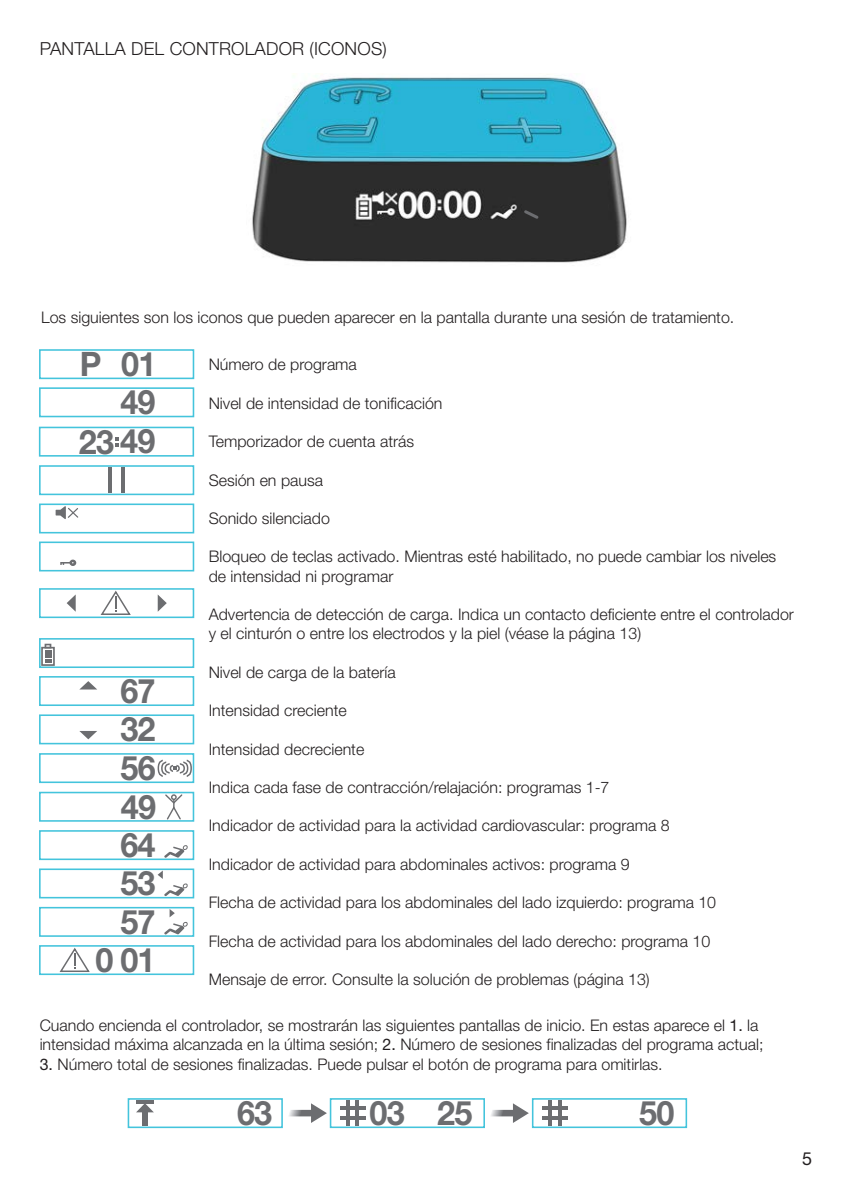
<style>
.page{position:relative;width:842px;height:1191px;background:#fff}
.page>*{position:absolute;margin:0;border:0;box-sizing:border-box;transform-origin:0 0}
.t1{font:700 33.8px/38.4px "Helvetica Neue";letter-spacing:-.025em;color:#6c6d70;text-align:right;scale:.96 1}
.t2{font:300 18px "Helvetica Neue";letter-spacing:.01em;color:#231f20}
.t3{font:18px "Helvetica Neue";color:#231f20}
.t4{font:300 16px/19.2px "Helvetica Neue";color:#231f20}
.s1{font-weight:400}
</style>
<div class="page">
<img style="left:252px;top:77px;width:375px;height:186px">
<svg style="left:522px;top:208px;width:19px;height:13px"></svg>
<div style="left:39px;top:349px;width:155px;height:30px;border:2px solid #44c4dc"></div>
<div style="left:39px;top:387px;width:155px;height:30px;border:2px solid #44c4dc"></div>
<div style="left:39px;top:427px;width:155px;height:29px;border:2px solid #44c4dc"></div>
<svg style="left:115px;top:437px;width:4px;height:9px"></svg>
<div style="left:39px;top:465px;width:155px;height:30px;border:2px solid #44c4dc"></div>
<hr style="left:108px;top:467px;width:4px;height:25px;background:#6c6d70">
<hr style="left:122px;top:467px;width:3px;height:25px;background:#6c6d70">
<div style="left:39px;top:541px;width:155px;height:30px;border:2px solid #44c4dc"></div>
<svg style="left:60px;top:559px;width:16px;height:7px"></svg>
<div style="left:39px;top:588px;width:155px;height:30px;border:2px solid #44c4dc"></div>
<svg style="left:67px;top:594px;width:9px;height:18px"></svg>
<svg style="left:158px;top:595px;width:9px;height:17px"></svg>
<svg style="left:99px;top:590px;width:33px;height:26px"></svg>
<div style="left:39px;top:638px;width:155px;height:30px;border:2px solid #44c4dc"></div>
<div style="left:41px;top:647px;width:14px;height:19px;border:2px solid #6c6d70"></div>
<svg style="left:45px;top:643px;width:6px;height:19px"></svg>
<div style="left:39px;top:676px;width:155px;height:30px;border:2px solid #44c4dc"></div>
<svg style="left:80px;top:681px;width:17px;height:8px"></svg>
<div style="left:39px;top:714px;width:155px;height:30px;border:2px solid #44c4dc"></div>
<svg style="left:79px;top:731px;width:18px;height:8px"></svg>
<div style="left:39px;top:791px;width:155px;height:30px;border:2px solid #44c4dc"></div>
<svg style="left:164px;top:793px;width:20px;height:27px"></svg>
<div style="left:39px;top:753px;width:155px;height:30px;border:2px solid #44c4dc"></div>
<svg style="left:157px;top:759px;width:36px;height:18px"></svg>
<div style="left:39px;top:830px;width:155px;height:30px;border:2px solid #44c4dc"></div>
<svg style="left:164px;top:845px;width:25px;height:13px"></svg>
<div style="left:39px;top:868px;width:155px;height:30px;border:2px solid #44c4dc"></div>
<svg style="left:158px;top:870px;width:31px;height:26px"></svg>
<div style="left:39px;top:907px;width:155px;height:30px;border:2px solid #44c4dc"></div>
<svg style="left:164px;top:909px;width:25px;height:25px"></svg>
<div style="left:39px;top:945px;width:155px;height:30px;border:2px solid #44c4dc"></div>
<svg style="left:58px;top:947px;width:33px;height:25px"></svg>
<div style="left:39px;top:503px;width:155px;height:30px;border:2px solid #44c4dc"></div>
<svg style="left:56px;top:506px;width:23px;height:13px"></svg>
<div style="left:128px;top:1098px;width:155px;height:30px;border:2px solid #44c4dc"></div>
<svg style="left:136px;top:1103px;width:18px;height:9px"></svg>
<hr style="left:136px;top:1100px;width:18px;height:3px;background:#6c6d70">
<div style="left:142px;top:1112px;width:5px;height:13px;background:#6c6d70"></div>
<div style="left:532px;top:1098px;width:155px;height:30px;border:2px solid #44c4dc"></div>
<hr style="left:548px;top:1100px;width:4px;height:25px;background:#6c6d70">
<hr style="left:558px;top:1100px;width:3px;height:25px;background:#6c6d70">
<hr style="left:542px;top:1116px;width:25px;height:3px;background:#6c6d70">
<hr style="left:542px;top:1106px;width:25px;height:4px;background:#6c6d70">
<svg style="left:289px;top:1103px;width:38px;height:20px"></svg>
<div style="left:330px;top:1098px;width:155px;height:30px;border:2px solid #44c4dc"></div>
<hr style="left:346px;top:1100px;width:4px;height:25px;background:#6c6d70">
<hr style="left:356px;top:1100px;width:3px;height:25px;background:#6c6d70">
<hr style="left:340px;top:1116px;width:25px;height:3px;background:#6c6d70">
<hr style="left:340px;top:1106px;width:25px;height:4px;background:#6c6d70">
<svg style="left:491px;top:1103px;width:38px;height:20px"></svg>
<p class="t2" style="left:40px;top:38px;width:349px">PANTALLA DEL CONTROLADOR (ICONOS)</p>
<p class="t4" style="left:41px;top:308px;width:695px">Los siguientes son los iconos que pueden aparecer en la pantalla durante una sesión de tratamiento.</p>
<h1 class="t1" style="left:79px;top:344px;width:82px">P 01<br>49<br>23 49</h1>
<h1 class="t1" style="left:120px;top:670px;width:38px;text-align:left">67<br>32</h1>
<h1 class="t1" style="left:120px;top:748px;width:38px">56</h1>
<h1 class="t1" style="left:121px;top:786px;width:38px">49</h1>
<h1 class="t1" style="left:95px;top:824px;width:64px">64<br>53<br>57<br>0 01</h1>
<p class="t4" style="left:209px;top:355px;width:150px">Número de programa</p>
<p class="t4" style="left:209px;top:393px;width:235px">Nivel de intensidad de tonificación</p>
<p class="t4" style="left:209px;top:431px;width:207px">Temporizador de cuenta atrás</p>
<p class="t4" style="left:209px;top:470px;width:116px">Sesión en pausa</p>
<p class="t4" style="left:209px;top:508px;width:123px">Sonido silenciado</p>
<p class="t4" style="left:209px;top:547px;width:569px">Bloqueo de teclas activado. Mientras esté habilitado, no puede cambiar los niveles de intensidad ni programar</p>
<p class="t4" style="left:209px;top:604px;width:587px">Advertencia de detección de carga. Indica un contacto deficiente entre el controlador y el cinturón o entre los electrodos y la piel (véase la página 13)</p>
<p class="t4" style="left:209px;top:662px;width:189px">Nivel de carga de la batería</p>
<p class="t4" style="left:209px;top:700px;width:140px">Intensidad creciente</p>
<p class="t4" style="left:209px;top:739px;width:157px">Intensidad decreciente</p>
<p class="t4" style="left:209px;top:777px;width:402px">Indica cada fase de contracción/relajación: programas 1-7</p>
<p class="t4" style="left:209px;top:815px;width:462px">Indicador de actividad para la actividad cardiovascular: programa 8</p>
<p class="t4" style="left:209px;top:854px;width:422px">Indicador de actividad para abdominales activos: programa 9</p>
<p class="t4" style="left:209px;top:892px;width:509px">Flecha de actividad para los abdominales del lado izquierdo: programa 10</p>
<p class="t4" style="left:209px;top:931px;width:503px">Flecha de actividad para los abdominales del lado derecho: programa 10</p>
<p class="t4" style="left:209px;top:969px;width:443px">Mensaje de error. Consulte la solución de problemas (página 13)</p>
<p class="t4" style="left:40px;top:1015px;width:725px">Cuando encienda el controlador, se mostrarán las siguientes pantallas de inicio. En estas aparece el <span class="s1">1.</span> la intensidad máxima alcanzada en la última sesión; <span class="s1">2.</span> Número de sesiones finalizadas del programa actual;</p>
<p class="t4" style="left:40px;top:1053px;width:624px"><span class="s1">3.</span> Número total de sesiones finalizadas. Puede pulsar el botón de programa para omitirlas.</p>
<h1 class="t1" style="left:237px;top:1092px;width:38px">63</h1>
<h1 class="t1" style="left:369px;top:1092px;width:109px">03 25</h1>
<h1 class="t1" style="left:639px;top:1092px;width:38px">50</h1>
<p class="t3" style="left:802px;top:1148px;width:12px">5</p>
</div>
